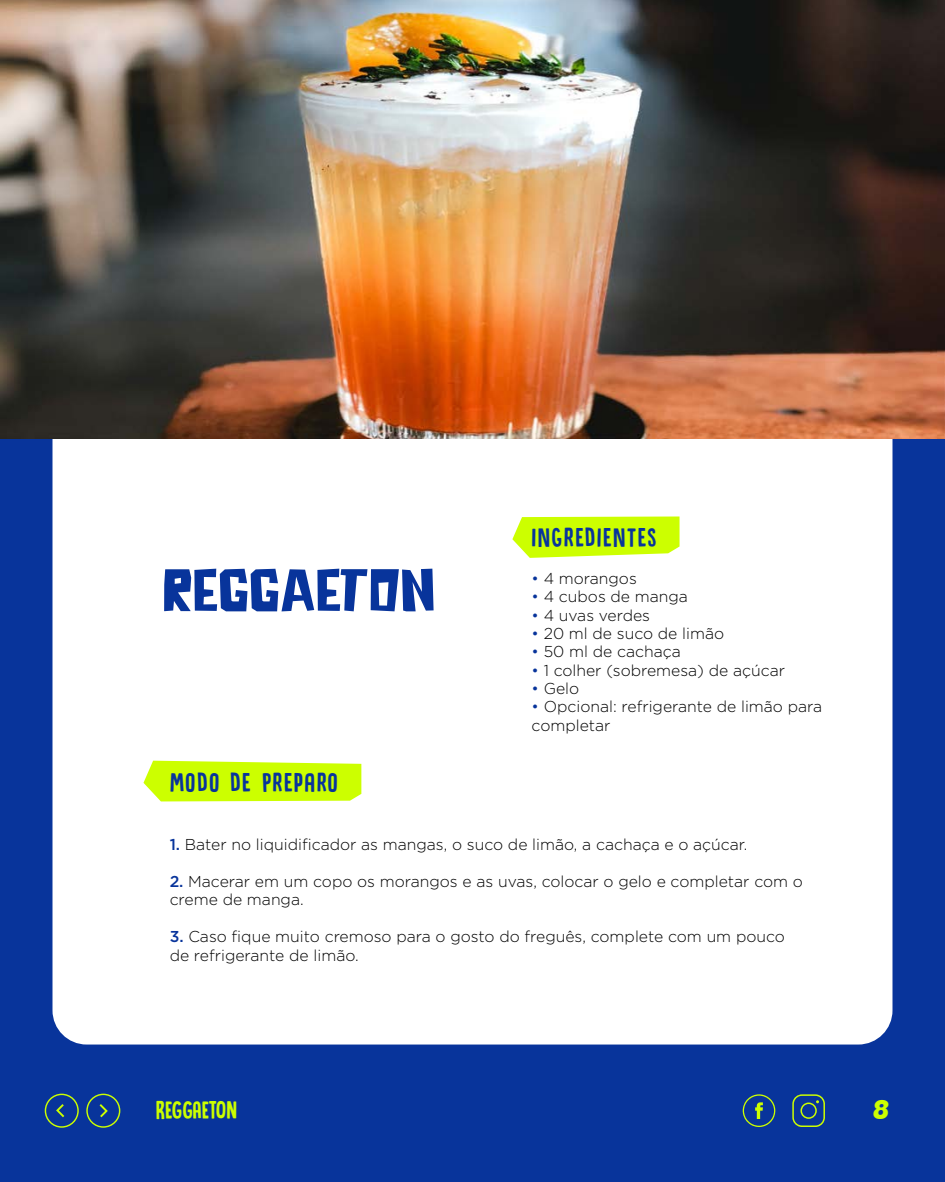
<style>
.page{position:relative;width:945px;height:1182px;background:#fff}
.page>*{position:absolute;margin:0;border:0;box-sizing:border-box;transform-origin:0 0}
.t1{font:53.38px "DK Astromonkey";color:#08349b}
.t2{font:28px "DK Canoodle";letter-spacing:.05em;color:#08349b}
.t3{font:26.25px "DK Canoodle";letter-spacing:-.005em;color:#cf0}
.t4{font:700 26.25px "Market";color:#cf0}
.t5{font:300 15.75px/18.4px "Gotham";color:#000}
.s1{color:#08349b}
.s2{font-weight:500;color:#08349b}
</style>
<div class="page">
<div style="left:0;top:438px;width:945px;height:611px;background:#08349b"></div>
<div style="left:52px;top:48px;width:840px;height:996px;background:#fff;border-radius:34px"></div>
<img style="left:0;top:0;width:945px;height:438px">
<svg style="left:512px;top:516px;width:168px;height:42px"></svg>
<svg style="left:144px;top:760px;width:217px;height:41px"></svg>
<div style="left:0;top:1049px;width:945px;height:132px;background:#08349b"></div>
<svg style="left:86px;top:1093px;width:34px;height:34px"></svg>
<svg style="left:45px;top:1093px;width:34px;height:34px"></svg>
<svg style="left:792px;top:1094px;width:33px;height:32px"></svg>
<svg style="left:743px;top:1092px;width:33px;height:34px"></svg>
<h1 class="t1" style="left:163px;top:557px;width:274px">REGGAETON</h1>
<h2 class="t2" style="left:170px;top:767px;width:170px">MODO DE PREPARO</h2>
<h2 class="t2" style="left:532px;top:523px;width:127px">INGREDIENTES</h2>
<p class="t5" style="left:532px;top:568px;width:107px"><span class="s1">•</span> 4 morangos</p>
<p class="t5" style="left:532px;top:587px;width:158px"><span class="s1">•</span> 4 cubos de manga</p>
<p class="t5" style="left:532px;top:605px;width:120px"><span class="s1">•</span> 4 uvas verdes</p>
<p class="t5" style="left:532px;top:623px;width:194px"><span class="s1">•</span> 20 ml de suco de limão</p>
<p class="t5" style="left:532px;top:642px;width:151px"><span class="s1">•</span> 50 ml de cachaça</p>
<p class="t5" style="left:532px;top:660px;width:255px"><span class="s1">•</span> 1 colher (sobremesa) de açúcar</p>
<p class="t5" style="left:532px;top:678px;width:49px"><span class="s1">•</span> Gelo</p>
<p class="t5" style="left:532px;top:697px;width:292px"><span class="s1">•</span> Opcional: refrigerante de limão para completar</p>
<p class="t5" style="left:170px;top:835px;width:579px"><span class="s2">1.</span> Bater no liquidificador as mangas, o suco de limão, a cachaça e o açúcar.</p>
<p class="t5" style="left:170px;top:871px;width:635px"><span class="s2">2.</span> Macerar em um copo os morangos e as uvas, colocar o gelo e completar com o creme de manga.</p>
<p class="t5" style="left:170px;top:926px;width:617px"><span class="s2">3.</span> Caso fique muito cremoso para o gosto do freguês, complete com um pouco de refrigerante de limão.</p>
<h3 class="t3" style="left:156px;top:1096px;width:83px">REGGAETON</h3>
<h3 class="t4" style="left:873px;top:1093px;width:18px">8</h3>
</div>
